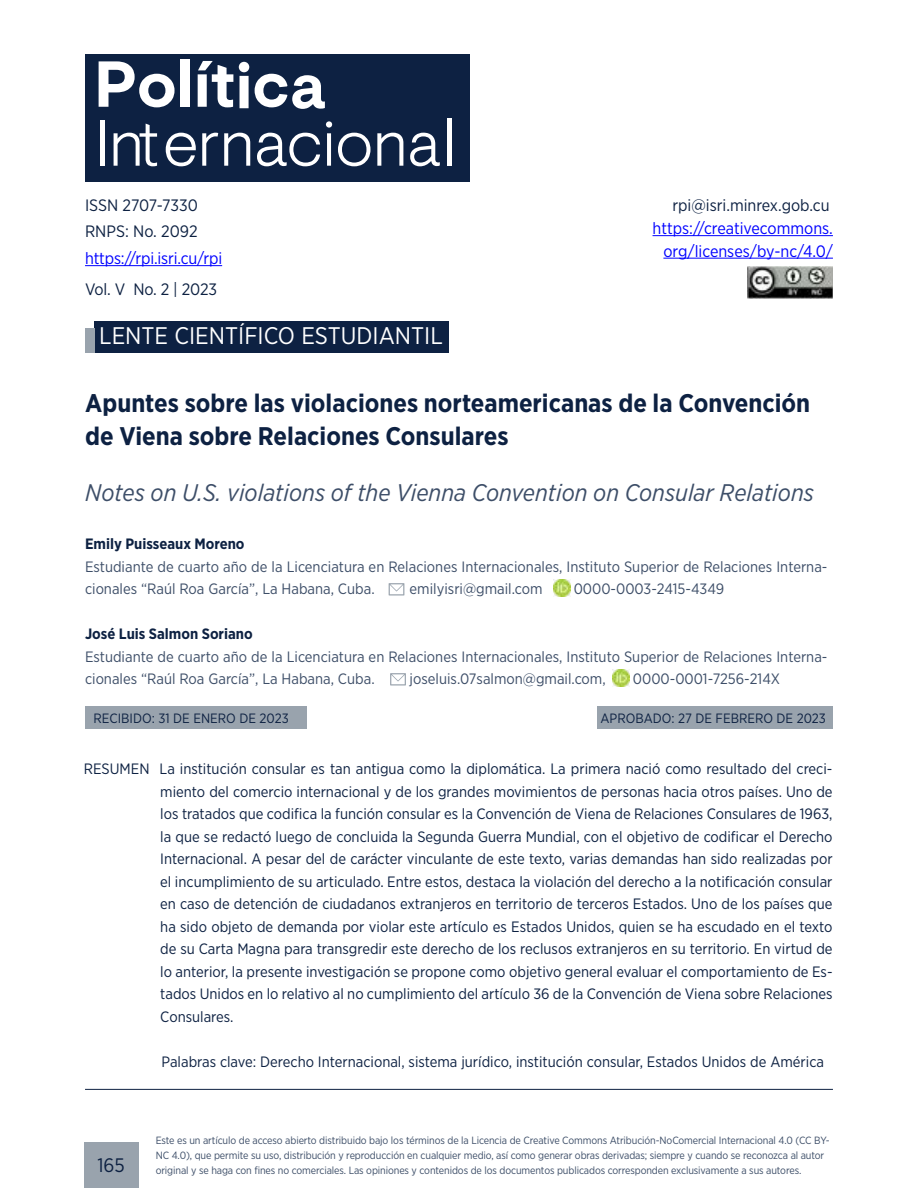
<style>
.page{position:relative;width:918px;height:1188px;background:#fff}
.page>*{position:absolute;margin:0;border:0;box-sizing:border-box;transform-origin:0 0}
.t1{font:700 25.5px/33px "Gotham Narrow";color:#0d2142}
.t2{font:italic 24px "Gotham Narrow";color:#3d4e68}
.t3{font:24px "Gotham Narrow";color:#fff}
.t4{font:19.5px "Gotham Narrow";color:#0d2142}
.t5{font:16.5px/22.5px "Gotham Narrow";color:#00f;text-align:right}
.t6{font:16.5px/25.5px "Gotham Narrow";color:#0d2142}
.t7{font:15px/22.5px "Gotham Narrow";color:#0d2142;text-align:justify}
.t8{font:15px/22.5px "Gotham Narrow";color:#3d4e68}
.t9{font:700 15px "Gotham Narrow";color:#0d2142}
.t10{font:13.5px "Gotham Narrow";color:#0d2142}
.t11{font:10.5px/15px "Gotham Narrow";letter-spacing:-.01em;color:#3d4e68}
</style>
<div class="page">
<div style="left:85px;top:54px;width:385px;height:128px;background:#0d2142"></div>
<svg style="left:99px;top:61px;width:76px;height:46px"></svg>
<div style="left:181px;top:59px;width:9px;height:48px;background:#fff"></div>
<svg style="left:198px;top:61px;width:35px;height:46px"></svg>
<svg style="left:239px;top:62px;width:10px;height:46px"></svg>
<svg style="left:255px;top:74px;width:70px;height:35px"></svg>
<div style="left:100px;top:120px;width:5px;height:46px;background:#fff"></div>
<svg style="left:114px;top:124px;width:43px;height:42px"></svg>
<svg style="left:166px;top:133px;width:30px;height:33px"></svg>
<svg style="left:202px;top:133px;width:16px;height:33px"></svg>
<svg style="left:224px;top:133px;width:26px;height:33px"></svg>
<svg style="left:257px;top:133px;width:63px;height:33px"></svg>
<svg style="left:326px;top:121px;width:6px;height:45px"></svg>
<svg style="left:338px;top:133px;width:33px;height:33px"></svg>
<svg style="left:377px;top:133px;width:26px;height:33px"></svg>
<svg style="left:410px;top:133px;width:30px;height:33px"></svg>
<hr style="left:448px;top:118px;width:4px;height:48px;background:#fff">
<hr style="left:85px;top:265px;width:137px;height:1px;background:#00f">
<hr style="left:653px;top:235px;width:180px;height:1px;background:#00f">
<hr style="left:663px;top:258px;width:170px;height:1px;background:#00f">
<img style="left:747px;top:267px;width:86px;height:32px">
<div style="left:94px;top:321px;width:355px;height:32px;background:#0d2142"></div>
<div style="left:85px;top:328px;width:10px;height:25px;background:#99a3ad"></div>
<svg style="left:390px;top:673px;width:16px;height:13px"></svg>
<img style="left:613px;top:670px;width:17px;height:17px">
<svg style="left:389px;top:583px;width:15px;height:13px"></svg>
<img style="left:554px;top:579px;width:17px;height:17px">
<div style="left:85px;top:706px;width:221px;height:23px;background:#99a3ad"></div>
<div style="left:597px;top:706px;width:236px;height:23px;background:#99a3ad"></div>
<hr style="left:85px;top:1089px;width:748px;height:1px;background:#0d2142">
<div style="left:84px;top:1143px;width:54px;height:45px;background:#99a3ad"></div>
<p class="t6" style="left:85px;top:193px;width:114px">ISSN 2707-7330<br>RNPS: No. 2092</p>
<p class="t5" style="left:85px;top:247px;width:139px">https://rpi.isri.cu/rpi</p>
<p class="t6" style="left:85px;top:277px;width:134px">Vol. V No. 2 | 2023</p>
<h2 class="t3" style="left:99px;top:321px;width:345px">LENTE CIENTÍFICO ESTUDIANTIL</h2>
<p class="t6" style="left:672px;top:193px;width:159px">rpi@isri.minrex.gob.cu</p>
<p class="t5" style="left:653px;top:217px;width:182px">https://creativecommons. org/licenses/by-nc/4.0/</p>
<h1 class="t1" style="left:85px;top:386px;width:726px">Apuntes sobre las violaciones norteamericanas de la Convención de Viena sobre Relaciones Consulares</h1>
<h2 class="t2" style="left:85px;top:477px;width:730px">Notes on U.S. violations of the Vienna Convention on Consular Relations</h2>
<p class="t9" style="left:85px;top:534px;width:161px">Emily Puisseaux Moreno</p>
<p class="t8" style="left:85px;top:555px;width:744px">Estudiante de cuarto año de la Licenciatura en Relaciones Internacionales, Instituto Superior de Relaciones Interna&shy;cionales “Raúl Roa García”, La Habana, Cuba.</p>
<p class="t8" style="left:410px;top:577px;width:134px">emilyisri@gmail.com</p>
<p class="t8" style="left:574px;top:577px;width:152px">0000-0003-2415-4349</p>
<p class="t9" style="left:85px;top:624px;width:169px">José Luis Salmon Soriano</p>
<p class="t8" style="left:85px;top:645px;width:744px">Estudiante de cuarto año de la Licenciatura en Relaciones Internacionales, Instituto Superior de Relaciones Interna&shy;cionales “Raúl Roa García”, La Habana, Cuba.</p>
<p class="t8" style="left:410px;top:667px;width:198px">joseluis.07salmon@gmail.com,</p>
<p class="t8" style="left:633px;top:667px;width:149px">0000-0001-7256-214X</p>
<p class="t10" style="left:94px;top:710px;width:197px">RECIBIDO: 31 DE ENERO DE 2023</p>
<p class="t10" style="left:600px;top:710px;width:227px">APROBADO: 27 DE FEBRERO DE 2023</p>
<p class="t7" style="left:160px;top:757px;width:674px;text-indent:-77px">RESUMEN La institución consular es tan antigua como la diplomática. La primera nació como resultado del creci&shy;miento del comercio internacional y de los grandes movimientos de personas hacia otros países. Uno de los tratados que codifica la función consular es la Convención de Viena de Relaciones Consulares de 1963, la que se redactó luego de concluida la Segunda Guerra Mundial, con el objetivo de codificar el Derecho Internacional. A pesar del de carácter vinculante de este texto, varias demandas han sido realizadas por el incumplimiento de su articulado. Entre estos, destaca la violación del derecho a la notificación consular en caso de detención de ciudadanos extranjeros en territorio de terceros Estados. Uno de los países que ha sido objeto de demanda por violar este artículo es Estados Unidos, quien se ha escudado en el texto de su Carta Magna para transgredir este derecho de los reclusos extranjeros en su territorio. En virtud de lo anterior, la presente investigación se propone como objetivo general evaluar el comportamiento de Es&shy;tados Unidos en lo relativo al no cumplimiento del artículo 36 de la Convención de Viena sobre Relaciones Consulares.</p>
<p class="t7" style="left:162px;top:1050px;width:664px">Palabras clave: Derecho Internacional, sistema jurídico, institución consular, Estados Unidos de América</p>
<h3 class="t4" style="left:97px;top:1153px;width:29px">165</h3>
<p class="t11" style="left:156px;top:1133px;width:676px">Este es un artículo de acceso abierto distribuido bajo los términos de la Licencia de Creative Commons Atribución-NoComercial Internacional 4.0 (CC BY-<br>NC 4.0), que permite su uso, distribución y reproducción en cualquier medio, así como generar obras derivadas; siempre y cuando se reconozca al autor original y se haga con fines no comerciales. Las opiniones y contenidos de los documentos publicados corresponden exclusivamente a sus autores.</p>
</div>
